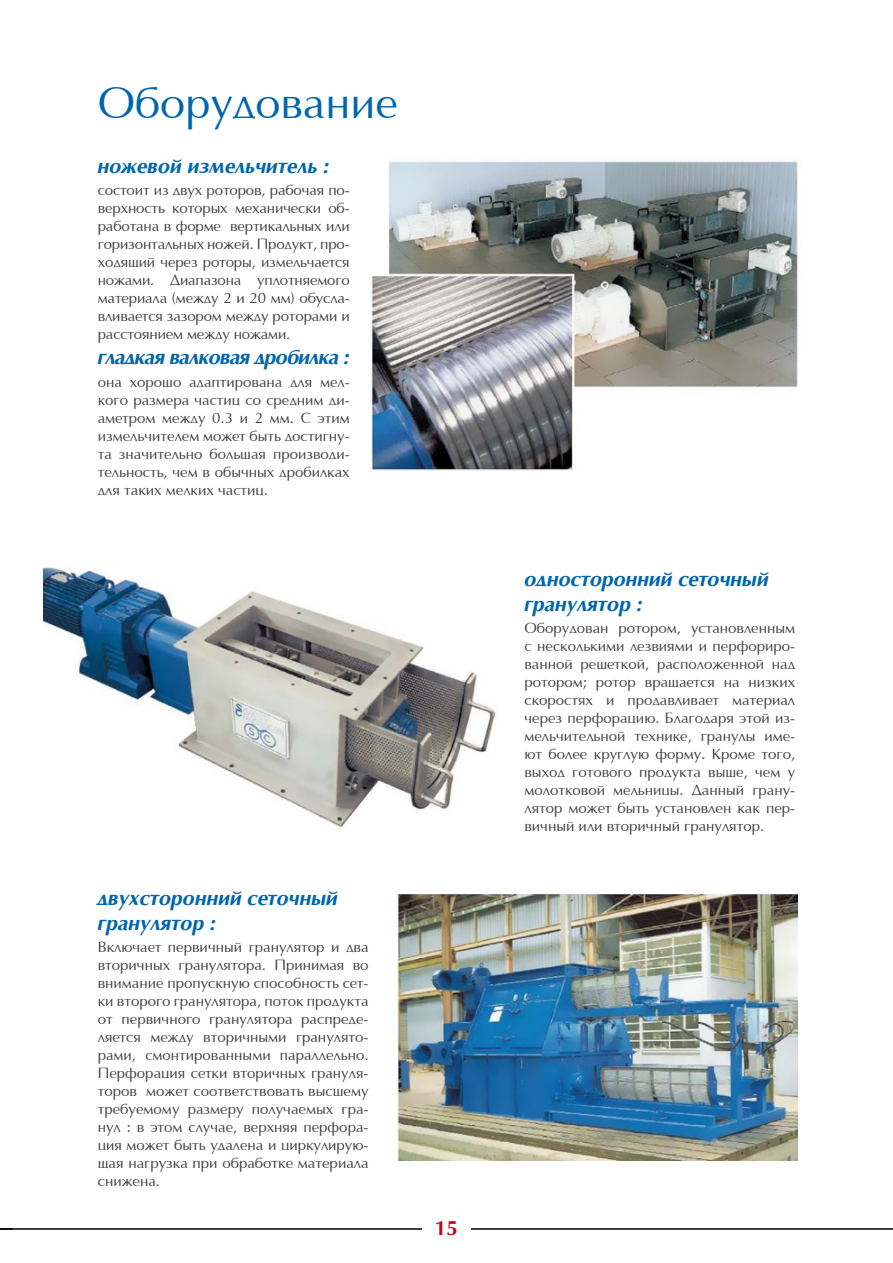
<style>
.page{position:relative;width:893px;height:1263px;background:#fff}
.page>*{position:absolute;margin:0;border:0;box-sizing:border-box;transform-origin:0 0}
.t1{font:45px "AG Opus";color:#0066ad}
.t2{font:italic 700 21px/25.2px "AG Opus";color:#0066ad}
.t3{font:italic 700 21px "AG Opus";letter-spacing:-.03em;color:#0066ad}
.t4{font:700 21px "AG Opus";color:#c00418}
.t5{font:15px/18px "AG Opus";color:#3e3d40;text-align:justify}
</style>
<div class="page">
<hr style="left:0;top:1228px;width:893px;height:2px;background:#000">
<div style="left:422px;top:1203px;width:49px;height:47px;background:#fff"></div>
<svg style="left:0;top:1228px;width:13px;height:2px"></svg>
<img style="left:372px;top:161px;width:426px;height:309px">
<img style="left:43px;top:567px;width:453px;height:261px">
<img style="left:397px;top:894px;width:400px;height:266px">
<h1 class="t1" style="left:98px;top:80px;width:302px">Оборудование</h1>
<h2 class="t2" style="left:98px;top:154px;width:233px">ножевой измельчитель :</h2>
<p class="t5" style="left:98px;top:182px;width:253px">состоит из двух роторов, рабочая по&shy;верхность которых механически об&shy;работана в форме вертикальных или горизонтальных ножей. Продукт, про&shy;ходящий через роторы, измельчается ножами. Диапазона уплотняемого материала (между 2 и 20 мм) обусла&shy;вливается зазором между роторами и расстоянием между ножами.</p>
<h2 class="t3" style="left:98px;top:346px;width:253px">гладкая валковая дробилка :</h2>
<p class="t5" style="left:98px;top:373px;width:253px">она хорошо адаптирована для мел&shy;кого размера частиц со средним ди&shy;аметром между 0.3 и 2 мм. С этим измельчителем может быть достигну&shy;та значительно большая производи&shy;тельность, чем в обычных дробилках для таких мелких частиц.</p>
<h2 class="t2" style="left:98px;top:886px;width:241px">двухсторонний сеточный гранулятор :</h2>
<p class="t5" style="left:98px;top:939px;width:272px">Включает первичный гранулятор и два вторичных гранулятора. Принимая во внимание пропускную способность сет&shy;ки второго гранулятора, поток продукта от первичного гранулятора распреде&shy;ляется между вторичными гранулято&shy;рами, смонтированными параллельно.<br>Перфорация сетки вторичных грануля&shy;торов может соответствовать высшему требуемому размеру получаемых гра&shy;нул : в этом случае, верхняя перфора&shy;ция может быть удалена и циркулирую&shy;щая нагрузка при обработке материала снижена.</p>
<h2 class="t4" style="left:435px;top:1216px;width:25px">15</h2>
<h2 class="t2" style="left:524px;top:567px;width:246px">односторонний сеточный гранулятор :</h2>
<p class="t5" style="left:524px;top:620px;width:272px">Оборудован ротором, установленным с несколькими лезвиями и перфориро&shy;ванной решеткой, расположенной над ротором; ротор вращается на низких скоростях и продавливает материал через перфорацию. Благодаря этой из&shy;мельчительной технике, гранулы име&shy;ют более круглую форму. Кроме того, выход готового продукта выше, чем у молотковой мельницы. Данный грану&shy;лятор может быть установлен как пер&shy;вичный или вторичный гранулятор.</p>
</div>
